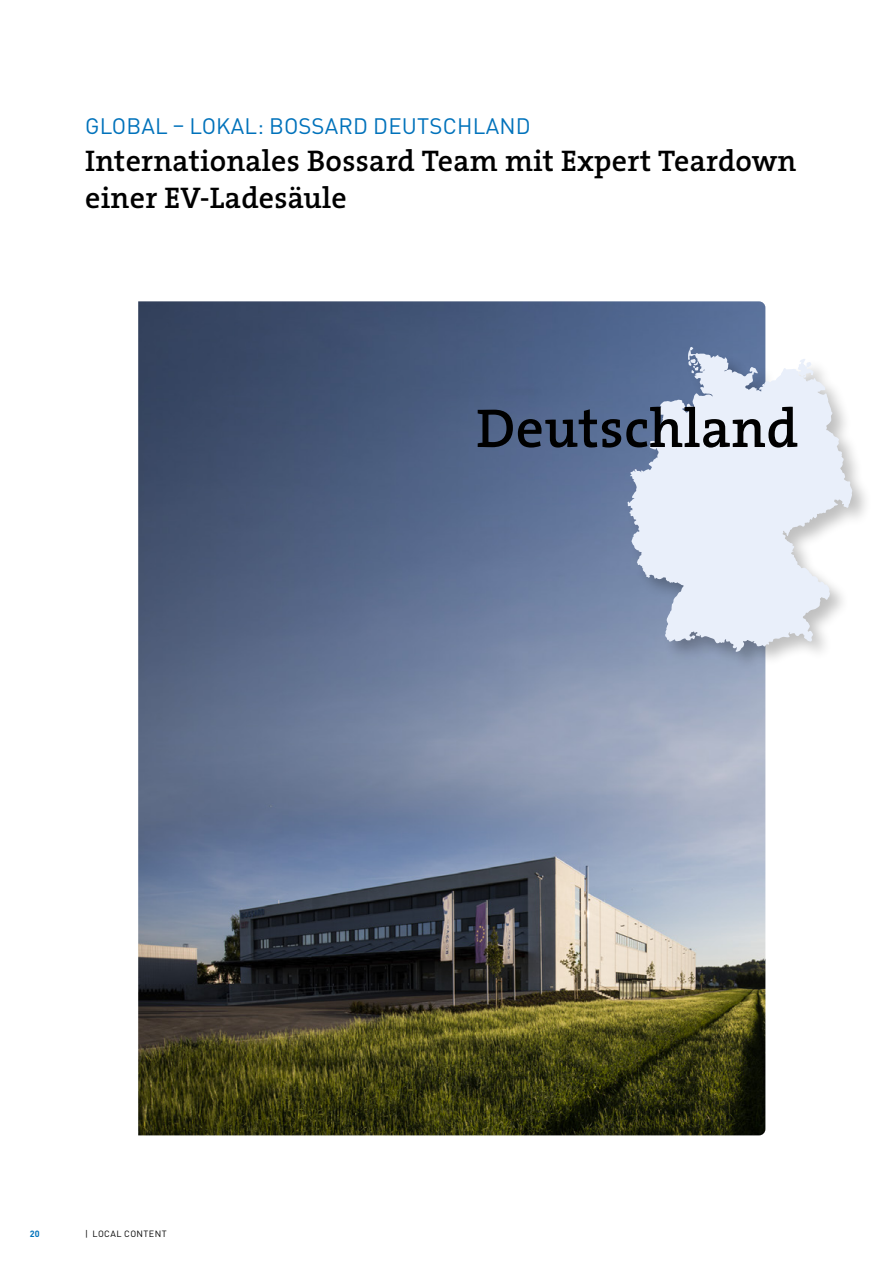
<style>
.page{position:relative;width:893px;height:1263px;background:#fff}
.page>*{position:absolute;margin:0;border:0;box-sizing:border-box;transform-origin:0 0}
.t1{font:55.05px "The Serif HP6 Se Bld";letter-spacing:.01em;color:#000}
.t2{font:30px/37.2px "The Serif HP6 Se Bld";letter-spacing:.01em;color:#000}
.t3{font:22.2px "DINOT";letter-spacing:.01em;color:#0072bb}
.t4{font:9px "DINOT";letter-spacing:.05em;color:#000}
.t5{font:700 9px "DINOT";color:#0072bb}
</style>
<div class="page">
<img style="left:138px;top:301px;width:627px;height:834px">
<div style="left:625px;top:345px;width:248px;height:327px;background:#000;opacity:.25"></div>
<svg style="left:627px;top:347px;width:225px;height:305px;background:#d1d9e7"></svg>
<p class="t3" style="left:85px;top:111px;width:447px">GLOBAL – LOKAL: BOSSARD DEUTSCHLAND</p>
<p class="t2" style="left:85px;top:142px;width:713px">Internationales Bossard Team mit Expert Teardown einer EV-Ladesäule</p>
<h1 class="t1" style="left:476px;top:392px;width:323px">Deutschland</h1>
<p class="t5" style="left:30px;top:1227px;width:12px">20</p>
<p class="t4" style="left:85px;top:1227px;width:83px">| LOCAL CONTENT</p>
</div>
